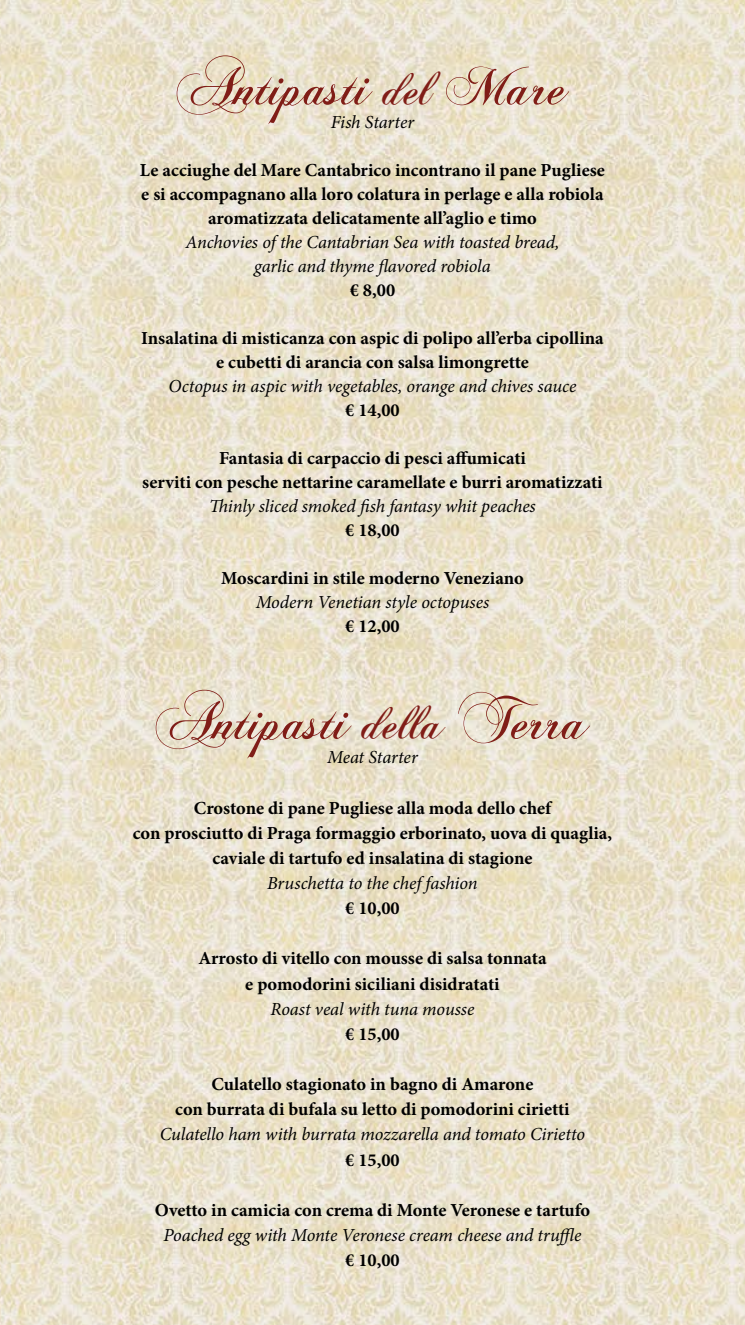
<style>
.page{position:relative;width:745px;height:1325px;background:#fff}
.page>*{position:absolute;margin:0;border:0;box-sizing:border-box;transform-origin:0 0}
.t1{font:56.52px "Chopin Script";color:#801d17}
.t2{font:700 18.38px/24px "Minion Pro";color:#000;text-align:center}
.t3{font:italic 18.38px/24px "Minion Pro";letter-spacing:-.01em;color:#000;text-align:center}
.s1{font-size:49.52px}
</style>
<div class="page">
<img style="left:0;top:0;width:744px;height:1324px">
<h1 class="t1" style="left:177px;top:51px;width:392px">Antipasti <span class="s1">del</span> Mare</h1>
<p class="t3" style="left:330px;top:110px;width:85px">Fish Starter</p>
<p class="t2" style="left:140px;top:158px;width:466px">Le acciughe del Mare Cantabrico incontrano il pane Pugliese e si accompagnano alla loro colatura in perlage e alla robiola aromatizzata delicatamente all’aglio e timo</p>
<p class="t3" style="left:185px;top:230px;width:375px">Anchovies of the Cantabrian Sea with toasted bread, garlic and thyme flavored robiola</p>
<p class="t2" style="left:349px;top:278px;width:47px">€ 8,00</p>
<p class="t2" style="left:141px;top:326px;width:464px">Insalatina di misticanza con aspic di polipo all’erba cipollina e cubetti di arancia con salsa limongrette</p>
<p class="t3" style="left:168px;top:374px;width:409px">Octopus in aspic with vegetables, orange and chives sauce</p>
<p class="t2" style="left:345px;top:398px;width:56px">€ 14,00</p>
<p class="t2" style="left:142px;top:445px;width:461px">Fantasia di carpaccio di pesci affumicati<br>serviti con pesche nettarine caramellate e burri aromatizzati</p>
<p class="t3" style="left:209px;top:494px;width:328px">Thinly sliced smoked fish fantasy whit peaches</p>
<p class="t2" style="left:345px;top:517px;width:56px">€ 18,00</p>
<p class="t2" style="left:221px;top:565px;width:304px">Moscardini in stile moderno Veneziano</p>
<p class="t3" style="left:255px;top:590px;width:235px">Modern Venetian style octopuses</p>
<p class="t2" style="left:345px;top:613px;width:56px">€ 12,00</p>
<h1 class="t1" style="left:156px;top:685px;width:434px">Antipasti <span class="s1">della</span> Terra</h1>
<p class="t3" style="left:327px;top:745px;width:92px">Meat Starter</p>
<p class="t2" style="left:133px;top:795px;width:480px;line-height:25.2px">Crostone di pane Pugliese alla moda dello chef<br>con prosciutto di Praga formaggio erborinato, uova di quaglia, caviale di tartufo ed insalatina di stagione</p>
<p class="t3" style="left:267px;top:871px;width:212px">Bruschetta to the chef fashion</p>
<p class="t2" style="left:345px;top:896px;width:56px">€ 10,00</p>
<p class="t2" style="left:198px;top:945px;width:349px;line-height:25.2px">Arrosto di vitello con mousse di salsa tonnata e pomodorini siciliani disidratati</p>
<p class="t3" style="left:270px;top:996px;width:205px">Roast veal with tuna mousse</p>
<p class="t2" style="left:345px;top:1021px;width:56px">€ 15,00</p>
<p class="t2" style="left:175px;top:1071px;width:395px;line-height:25.2px">Culatello stagionato in bagno di Amarone<br>con burrata di bufala su letto di pomodorini cirietti</p>
<p class="t3" style="left:160px;top:1122px;width:426px">Culatello ham with burrata mozzarella and tomato Cirietto</p>
<p class="t2" style="left:345px;top:1147px;width:56px">€ 15,00</p>
<p class="t2" style="left:154px;top:1197px;width:437px">Ovetto in camicia con crema di Monte Veronese e tartufo</p>
<p class="t3" style="left:163px;top:1223px;width:419px">Poached egg with Monte Veronese cream cheese and truffle</p>
<p class="t2" style="left:345px;top:1248px;width:56px">€ 10,00</p>
</div>
